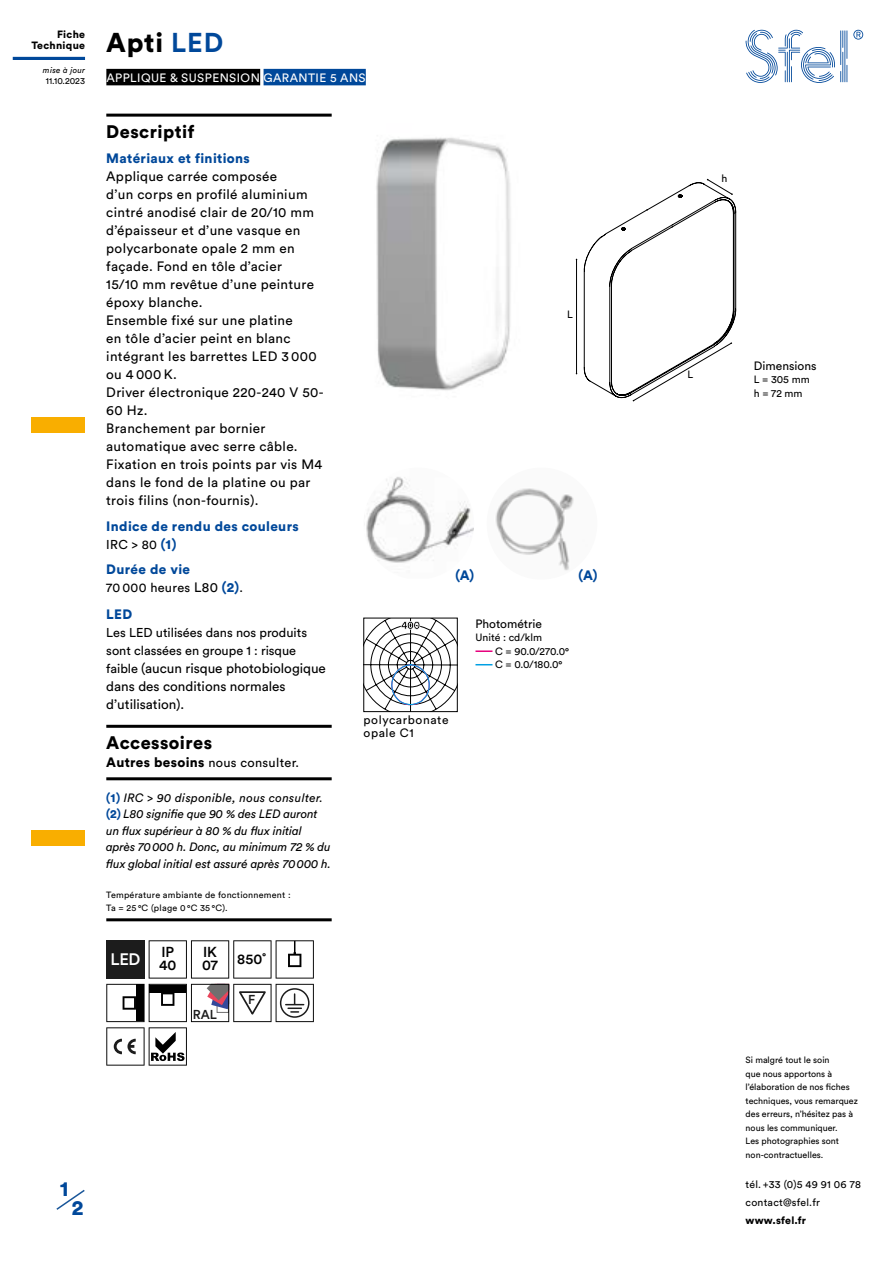
<style>
.page{position:relative;width:893px;height:1263px;background:#fff}
.page>*{position:absolute;margin:0;border:0;box-sizing:border-box;transform-origin:0 0}
.t1{font:900 27px "Circular Std";color:#000}
.t2{font:900 21px "Circular Std";color:#00489a}
.t3{font:900 18px "Circular Std";letter-spacing:.025em;color:#000}
.t4{font:500 16.5px "Circular Std";color:#fff}
.t5{font:500 14.4px/12.5px "Circular Std";color:#000}
.t6{font:13.5px/18px "Circular Std";letter-spacing:.025em;color:#000}
.t7{font:13.5px/18px "Circular Std";color:#000}
.t8{font:900 13.5px "Circular Std";letter-spacing:.025em;color:#00489a}
.t9{font:500 12.9px "Circular Std";color:#1c1c1c}
.t10{font:12.75px/18px "Circular Std";color:#000}
.t11{font:12.75px "Circular Std";letter-spacing:.025em;color:#000}
.t12{font:12.75px "Circular Std";letter-spacing:.02em;color:#000}
.t13{font:italic 12px/16.5px "Circular Std";letter-spacing:-.01em;color:#000}
.t14{font:12px "Circular Std";letter-spacing:.035em;color:#fff}
.t15{font:12px "Circular Std";color:#000}
.t16{font:12px/13.5px "Circular Std";letter-spacing:.05em;color:#000}
.t17{font:10.5px/13.5px "Circular Std";color:#000}
.t18{font:10.5px/18px "Circular Std";letter-spacing:.02em;color:#000}
.t19{font:900 10.5px/10.5px "Circular Std";letter-spacing:.025em;color:#000;text-align:right}
.t20{font:9px/13.5px "Circular Std";color:#000}
.t21{font:9px/13.5px "Circular Std";letter-spacing:.025em;color:#000}
.t22{font:italic 8.25px "Circular Std";letter-spacing:.025em;color:#000}
.s1{font-weight:700;color:#00489a}
.s2{font-weight:900;font-size:13.5px;color:#00489a}
.s3{font-size:13.5px}
.s4{font-size:12.75px}
.s5{font-weight:900;font-size:13.5px}
.s6{font-weight:900;font-style:normal;color:#00489a}
</style>
<div class="page">
<div style="left:106px;top:69px;width:154px;height:16px;background:#000"></div>
<div style="left:264px;top:69px;width:102px;height:16px;background:#00489a"></div>
<hr style="left:106px;top:114px;width:226px;height:3px;background:#000">
<hr style="left:106px;top:725px;width:226px;height:3px;background:#000">
<hr style="left:106px;top:777px;width:226px;height:3px;background:#000">
<hr style="left:106px;top:918px;width:226px;height:3px;background:#000">
<div style="left:106px;top:940px;width:39px;height:38px;background:#1c1c1c"></div>
<svg style="left:149px;top:940px;width:165px;height:38px"></svg>
<svg style="left:106px;top:984px;width:208px;height:81px"></svg>
<img style="left:376px;top:137px;width:135px;height:254px">
<hr style="left:576px;top:259px;width:1px;height:115px;background:#000">
<svg style="left:584px;top:179px;width:152px;height:222px"></svg>
<img style="left:366px;top:477px;width:108px;height:86px">
<img style="left:495px;top:488px;width:79px;height:83px">
<svg style="left:364px;top:618px;width:93px;height:94px"></svg>
<svg style="left:475px;top:650px;width:17px;height:2px"></svg>
<svg style="left:475px;top:664px;width:17px;height:1px"></svg>
<hr style="left:13px;top:57px;width:72px;height:3px;background:#00489a">
<svg style="left:853px;top:30px;width:10px;height:10px"></svg>
<svg style="left:746px;top:30px;width:101px;height:53px"></svg>
<div style="left:32px;top:418px;width:53px;height:15px;background:#f9ae00"></div>
<div style="left:32px;top:830px;width:53px;height:15px;background:#f9ae00"></div>
<svg style="left:56px;top:1189px;width:29px;height:21px"></svg>
<p class="t19" style="left:31px;top:29px;width:55px">Fiche<br>Technique</p>
<p class="t22" style="left:43px;top:65px;width:44px">mise à jour</p>
<p class="t20" style="left:46px;top:74px;width:41px">11.10.2023</p>
<h1 class="t1" style="left:106px;top:24px;width:119px">Apti <span class="s1">LED</span></h1>
<p class="t14" style="left:106px;top:70px;width:261px">APPLIQUE &amp; SUSPENSION GARANTIE 5 ANS</p>
<h3 class="t3" style="left:106px;top:120px;width:90px">Descriptif</h3>
<p class="t8" style="left:106px;top:150px;width:145px">Matériaux et finitions</p>
<p class="t6" style="left:106px;top:167px;width:219px">Applique carrée composée<br>d’un corps en profilé aluminium cintré anodisé clair de 20/10 mm d’épaisseur et d’une vasque en polycarbonate opale 2 mm en façade. Fond en tôle d’acier<br>15/10 mm revêtue d’une peinture époxy blanche.<br>Ensemble fixé sur une platine<br>en tôle d’acier peint en blanc intégrant les barrettes LED 3 000 ou 4 000 K.<br>Driver électronique 220-240 V 50-<br>60 Hz.<br>Branchement par bornier automatique avec serre câble.<br>Fixation en trois points par vis M4 dans le fond de la platine ou par trois filins (non-fournis).</p>
<p class="t8" style="left:106px;top:517px;width:194px">Indice de rendu des couleurs</p>
<p class="t10" style="left:106px;top:535px;width:71px">IRC &gt; 80 <span class="s2">(1)</span></p>
<p class="t8" style="left:106px;top:561px;width:85px">Durée de vie</p>
<p class="t12" style="left:106px;top:580px;width:138px">70 000 heures <span class="s3">L80</span> <span class="s2">(2)</span>.</p>
<p class="t8" style="left:106px;top:606px;width:27px">LED</p>
<p class="t10" style="left:106px;top:624px;width:202px">Les LED utilisées dans nos produits sont classées en groupe 1 : risque</p>
<p class="t7" style="left:106px;top:659px;width:221px"><span class="s4">faible</span> (aucun risque photobiologique dans des conditions normales d’utilisation).</p>
<h3 class="t3" style="left:106px;top:731px;width:107px">Accessoires</h3>
<p class="t11" style="left:106px;top:755px;width:194px"><span class="s5">Autres besoins</span> nous consulter.</p>
<p class="t13" style="left:106px;top:789px;width:226px"><span class="s6">(1)</span> IRC &gt; 90 disponible, nous consulter. <span class="s6">(2)</span> L80 signifie que 90 % des LED auront un flux supérieur à 80 % du flux initial après 70000 h. Donc, au minimum 72 % du flux global initial est assuré après 70000 h.</p>
<p class="t21" style="left:106px;top:887px;width:186px">Température ambiante de fonctionnement :<br>Ta = 25 °C (plage 0 °C 35 °C).</p>
<p class="t4" style="left:110px;top:948px;width:32px">LED</p>
<p class="t5" style="left:159px;top:945px;width:19px">IP<br>40</p>
<p class="t5" style="left:202px;top:945px;width:17px">IK<br>07</p>
<p class="t5" style="left:237px;top:952px;width:30px">850˚</p>
<p class="t9" style="left:193px;top:1006px;width:26px">RAL</p>
<p class="t9" style="left:248px;top:992px;width:9px">F</p>
<p class="t17" style="left:567px;top:308px;width:7px">L</p>
<p class="t8" style="left:455px;top:566px;width:20px">(A)</p>
<p class="t8" style="left:579px;top:566px;width:20px">(A)</p>
<p class="t16" style="left:364px;top:713px;width:86px">polycarbonate opale C1</p>
<p class="t15" style="left:475px;top:616px;width:68px">Photométrie</p>
<p class="t17" style="left:495px;top:631px;width:75px;text-indent:-20px">Unité : cd/klm<br>C = 90.0/270.0°<br>C = 0.0/180.0°</p>
<h2 class="t2" style="left:60px;top:1174px;width:10px">1</h2>
<h2 class="t2" style="left:72px;top:1194px;width:13px">2</h2>
<p class="t17" style="left:721px;top:172px;width:7px">h</p>
<p class="t17" style="left:687px;top:367px;width:7px">L</p>
<p class="t15" style="left:754px;top:358px;width:64px">Dimensions</p>
<p class="t17" style="left:754px;top:373px;width:57px">L = 305 mm h = 72 mm</p>
<p class="t20" style="left:746px;top:1053px;width:114px">Si malgré tout le soin<br>que nous apportons à l’élaboration de nos fiches techniques, vous remarquez des erreurs, n’hésitez pas à nous les communiquer.<br>Les photographies sont non-contractuelles.</p>
<p class="t18" style="left:746px;top:1175px;width:117px">tél. +33 (0)5 49 91 06 78 contact@sfel.fr</p>
<p class="t19" style="left:746px;top:1215px;width:62px">www.sfel.fr</p>
</div>
